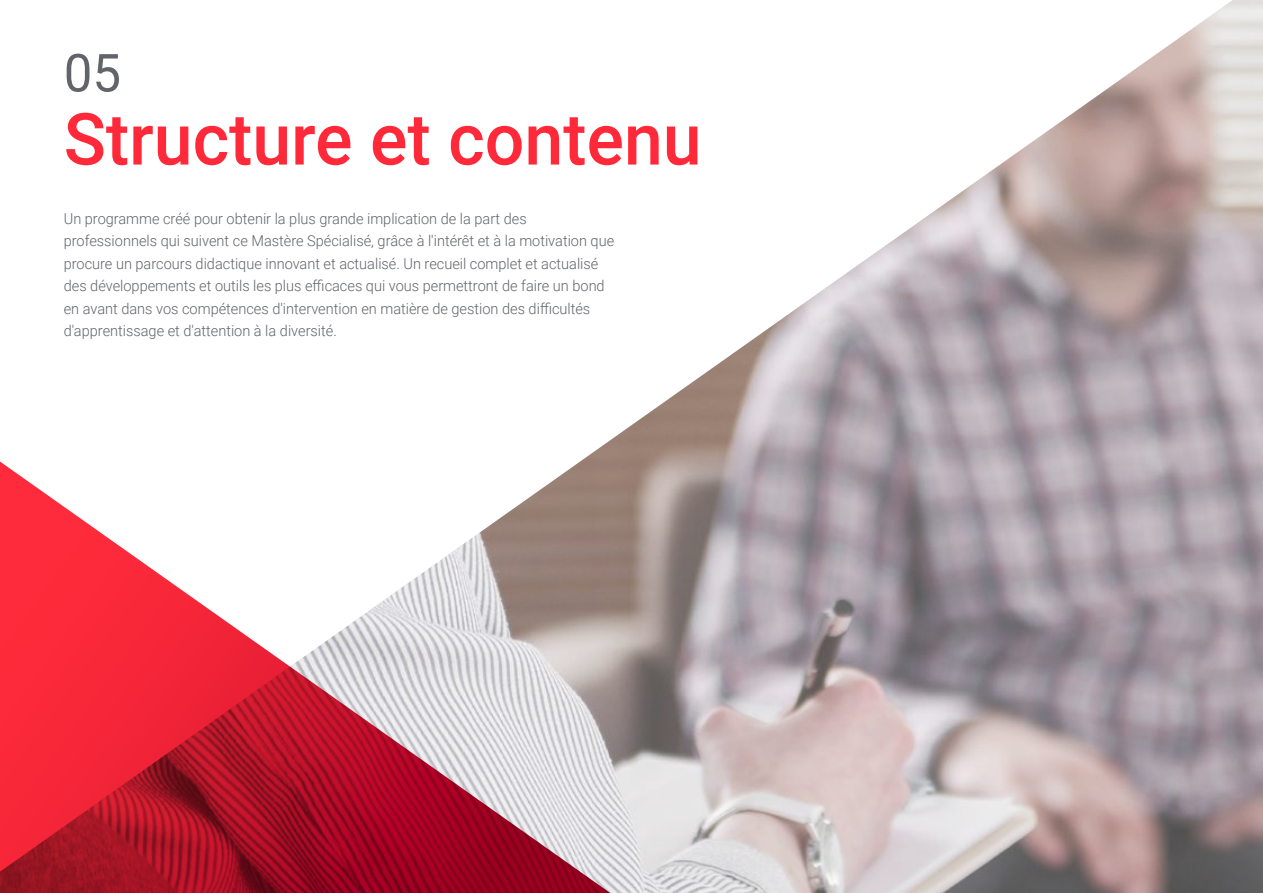
<style>
.page{position:relative;width:1263px;height:893px;background:#fff}
.page>*{position:absolute;margin:0;border:0;box-sizing:border-box;transform-origin:0 0}
.t1{font:500 72px "Roboto";color:#ff293a}
.t2{font:52.5px "Roboto";color:#61646a}
.t3{font:300 15px/22.5px "Roboto";color:#61646a}
</style>
<div class="page">
<img style="left:602px;top:0;width:661px;height:893px">
<svg style="left:0;top:446px;width:640px;height:447px"></svg>
<h2 class="t2" style="left:64px;top:36px;width:59px">05</h2>
<h1 class="t1" style="left:64px;top:89px;width:639px">Structure et contenu</h1>
<p class="t3" style="left:64px;top:207px;width:552px">Un programme créé pour obtenir la plus grande implication de la part des professionnels qui suivent ce Mastère Spécialisé, grâce à l'intérêt et à la motivation que procure un parcours didactique innovant et actualisé. Un recueil complet et actualisé des développements et outils les plus efficaces qui vous permettront de faire un bond en avant dans vos compétences d'intervention en matière de gestion des difficultés d'apprentissage et d'attention à la diversité.</p>
</div>
